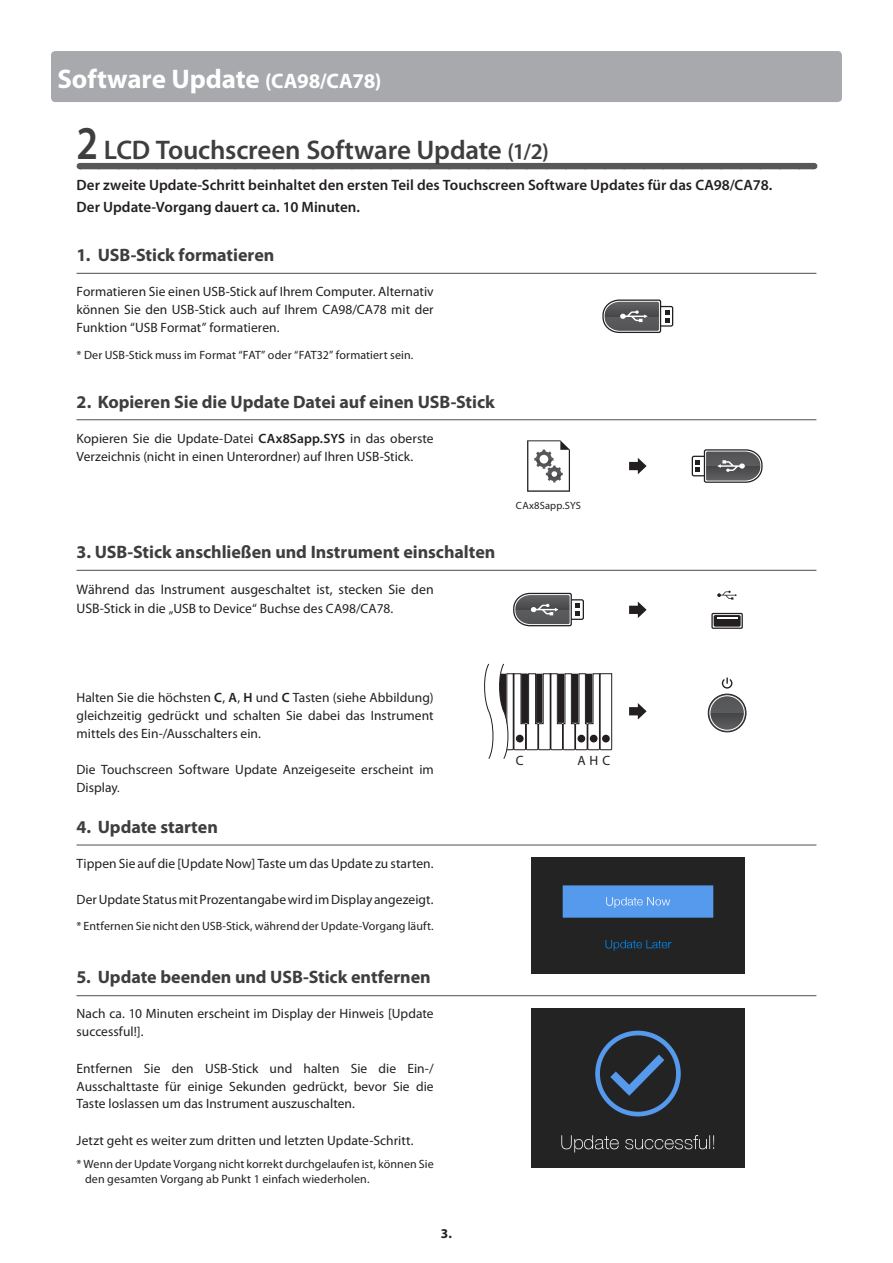
<style>
.page{position:relative;width:893px;height:1263px;background:#fff}
.page>*{position:absolute;margin:0;border:0;box-sizing:border-box;transform-origin:0 0}
.t1{font:600 27px "Myriad Pro";letter-spacing:-.01em;color:#3e3e3f}
.t2{font:700 27px "Myriad Pro";letter-spacing:-.005em;color:#fff}
.t3{font:700 18px "Myriad Pro";letter-spacing:-.005em;color:#3e3e3f}
.t4{font:600 15px/22.5px "Myriad Pro";color:#231f20}
.t5{font:13.8px "Myriad Pro";color:#231f20}
.t6{font:13.5px/18px "Myriad Pro";letter-spacing:.005em;color:#231f20;text-align:justify}
.t7{font:700 13.5px "Myriad Pro";color:#231f20}
.t8{font:12px/15px "Myriad Pro";letter-spacing:.005em;color:#231f20}
.t9{font:10.5px "Myriad Pro";letter-spacing:.015em;color:#231f20}
.s1{font-size:21px}
.s2{font-size:47.25px}
.s3{font-size:22.5px}
.s4{font-weight:600}
.s5{font-size:13.8px}
.s6{font-size:12px}
</style>
<div class="page">
<div style="left:80px;top:163px;width:733px;height:6px;background:#57585a"></div>
<hr style="left:77px;top:273px;width:739px;height:1px;background:#57585a">
<hr style="left:77px;top:419px;width:739px;height:1px;background:#57585a">
<hr style="left:77px;top:570px;width:739px;height:1px;background:#57585a">
<hr style="left:77px;top:844px;width:739px;height:1px;background:#57585a">
<hr style="left:77px;top:995px;width:739px;height:1px;background:#57585a">
<div style="left:51px;top:51px;width:791px;height:51px;background:#a8a9ad;border-radius:4px"></div>
<div style="left:658px;top:306px;width:15px;height:21px;border:1px solid #231f20;border-radius:2px"></div>
<svg style="left:602px;top:299px;width:67px;height:34px"></svg>
<svg style="left:527px;top:440px;width:43px;height:52px"></svg>
<svg style="left:629px;top:458px;width:18px;height:16px"></svg>
<div style="left:692px;top:456px;width:15px;height:20px;border:1px solid #231f20;border-radius:2px"></div>
<svg style="left:696px;top:449px;width:67px;height:34px"></svg>
<div style="left:714px;top:616px;width:26px;height:10px;background:#231f20"></div>
<div style="left:714px;top:615px;width:27px;height:12px;border:1px solid #231f20"></div>
<div style="left:711px;top:613px;width:32px;height:16px;border:1px solid #231f20"></div>
<svg style="left:717px;top:617px;width:21px;height:1px"></svg>
<svg style="left:717px;top:591px;width:20px;height:9px"></svg>
<svg style="left:629px;top:601px;width:18px;height:17px"></svg>
<div style="left:569px;top:599px;width:15px;height:21px;border:1px solid #231f20;border-radius:2px"></div>
<svg style="left:513px;top:592px;width:67px;height:35px"></svg>
<svg style="left:629px;top:703px;width:18px;height:16px"></svg>
<svg style="left:722px;top:677px;width:10px;height:12px"></svg>
<svg style="left:708px;top:694px;width:38px;height:38px"></svg>
<div style="left:708px;top:694px;width:38px;height:38px;border:1px solid #231f20;border-radius:50%"></div>
<div style="left:709px;top:695px;width:36px;height:36px;border:1px solid #fff;border-radius:50%"></div>
<svg style="left:484px;top:663px;width:128px;height:96px"></svg>
<div style="left:516px;top:735px;width:8px;height:7px;background:#231f20;border-radius:50%"></div>
<div style="left:577px;top:735px;width:8px;height:7px;background:#231f20;border-radius:50%"></div>
<div style="left:590px;top:735px;width:8px;height:7px;background:#231f20;border-radius:50%"></div>
<div style="left:602px;top:735px;width:8px;height:7px;background:#231f20;border-radius:50%"></div>
<img style="left:531px;top:857px;width:213px;height:116px">
<img style="left:531px;top:1008px;width:213px;height:160px">
<h1 class="t2" style="left:57px;top:61px;width:326px">Software Update <span class="s1">(CA98/CA78)</span></h1>
<h1 class="t1" style="left:77px;top:132px;width:474px"><span class="s2">2</span> LCD Touchscreen Software Update <span class="s3">(1/2)</span></h1>
<p class="t4" style="left:77px;top:173px;width:697px">Der zweite Update-Schritt beinhaltet den ersten Teil des Touchscreen Software Updates für das CA98/CA78.<br>Der Update-Vorgang dauert ca. 10 Minuten.</p>
<h2 class="t3" style="left:77px;top:243px;width:199px">1. USB-Stick formatieren</h2>
<p class="t6" style="left:77px;top:282px;width:359px">Formatieren Sie einen USB-Stick auf Ihrem Computer. Alternativ können Sie den USB-Stick auch auf Ihrem CA98/CA78 mit der Funktion “USB Format” formatieren.</p>
<p class="t8" style="left:77px;top:347px;width:338px">* Der USB-Stick muss im Format “FAT” oder “FAT32” formatiert sein.</p>
<h2 class="t3" style="left:77px;top:390px;width:420px">2. Kopieren Sie die Update Datei auf einen USB-Stick</h2>
<p class="t6" style="left:77px;top:429px;width:359px">Kopieren Sie die Update-Datei <span class="s4">CAx8Sapp.SYS</span> in das oberste<br>Verzeichnis (nicht in einen Unterordner) auf Ihren USB-Stick.</p>
<h2 class="t3" style="left:77px;top:540px;width:420px">3. USB-Stick anschließen und Instrument einschalten</h2>
<p class="t5" style="left:77px;top:581px;width:359px">Während das Instrument ausgeschaltet ist, stecken Sie den</p>
<p class="t6" style="left:77px;top:600px;width:318px"><span class="s5">USB-Stick in die</span> „USB to Device“ Buchse des CA98/CA78.</p>
<p class="t9" style="left:516px;top:499px;width:67px">CAx8Sapp.SYS</p>
<p class="t6" style="left:77px;top:689px;width:359px">Halten Sie die höchsten <span class="s4">C</span>, <span class="s4">A</span>, <span class="s4">H</span> und <span class="s4">C</span> Tasten (siehe Abbildung) gleichzeitig gedrückt und schalten Sie dabei das Instrument mittels des Ein-/Ausschalters ein.</p>
<p class="t6" style="left:77px;top:761px;width:359px">Die Touchscreen Software Update Anzeigeseite erscheint im<br>Display<span class="s6">.</span></p>
<h2 class="t3" style="left:77px;top:815px;width:143px">4. Update starten</h2>
<p class="t6" style="left:77px;top:854px;width:359px">Tippen Sie auf die [Update Now] Taste um das Update zu starten.</p>
<p class="t6" style="left:77px;top:890px;width:359px">Der Update Status mit Prozentangabe wird im Display angezeigt.</p>
<p class="t8" style="left:77px;top:918px;width:359px">* Entfernen Sie nicht den USB-Stick, während der Update-Vorgang läuft.</p>
<h2 class="t3" style="left:77px;top:966px;width:356px">5. Update beenden und USB-Stick entfernen</h2>
<p class="t6" style="left:77px;top:1005px;width:359px">Nach ca. 10 Minuten erscheint im Display der Hinweis [Update successful!].</p>
<p class="t6" style="left:77px;top:1059px;width:359px">Entfernen Sie den USB-Stick und halten Sie die Ein-/ Ausschalttaste für einige Sekunden gedrückt, bevor Sie die Taste loslassen um das Instrument auszuschalten.</p>
<p class="t6" style="left:77px;top:1131px;width:339px">Jetzt geht es weiter zum dritten und letzten Update-Schritt.</p>
<p class="t8" style="left:85px;top:1156px;width:350px;text-indent:-9px">* Wenn der Update Vorgang nicht korrekt durchgelaufen ist, können Sie den gesamten Vorgang ab Punkt 1 einfach wiederholen.</p>
<p class="t7" style="left:441px;top:1225px;width:13px">3.</p>
<p class="t6" style="left:516px;top:752px;width:9px">C</p>
<p class="t6" style="left:577px;top:752px;width:34px">AHC</p>
</div>
